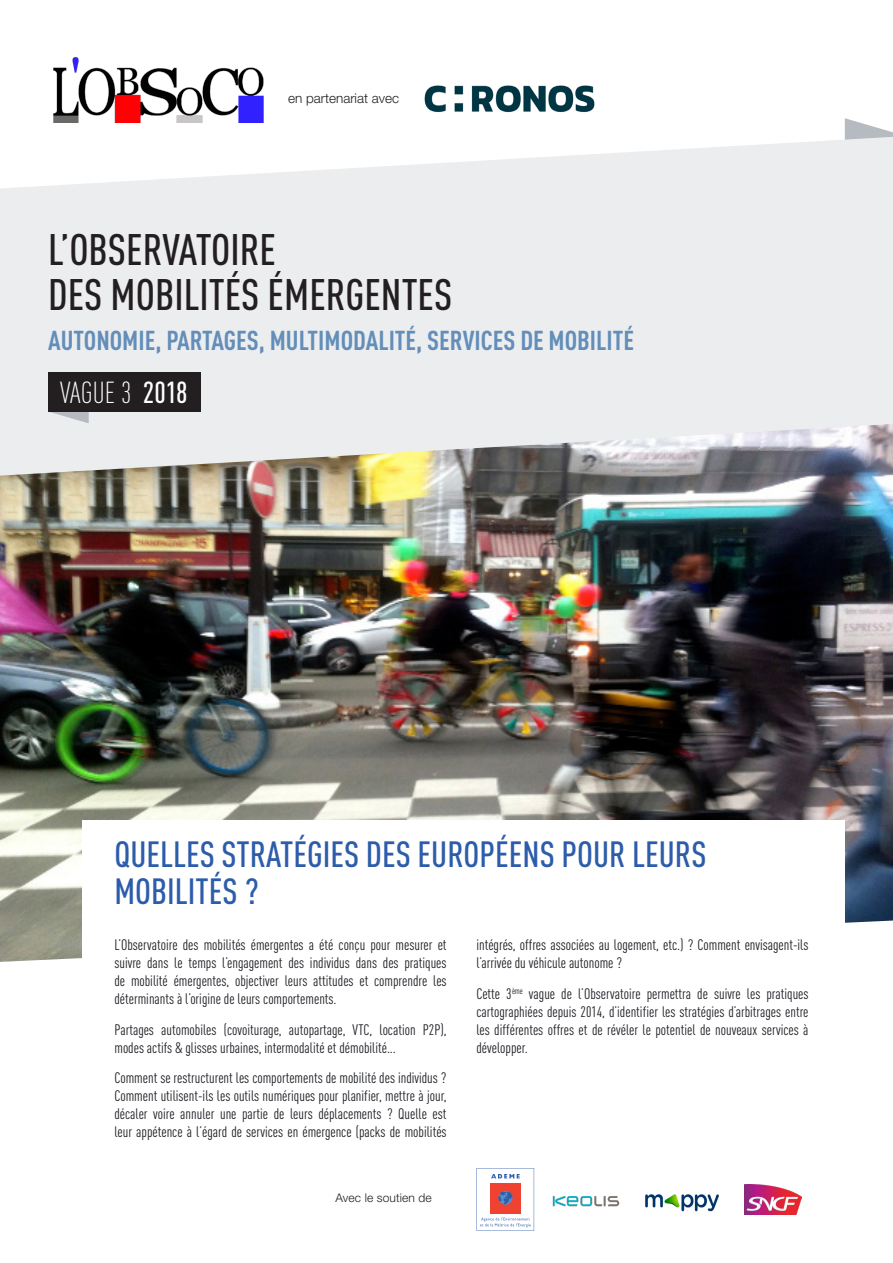
<style>
.page{position:relative;width:893px;height:1263px;background:#fff}
.page>*{position:absolute;margin:0;border:0;box-sizing:border-box;transform-origin:0 0}
.t1{font:500 43.5px/45px "DIN Cond";color:#231f20}
.t2{font:500 36px/37.5px "DIN Cond";color:#2c5caa}
.t3{font:300 30px "DIN Cond";color:#fff}
.t4{font:700 27px "DIN Cond";color:#638eb9}
.t5{font:15px/18px "DIN Cond";color:#1a1c21;text-align:justify}
.t6{font:300 13.5px "Helvetica Neue LT Std";color:#231f20}
.t7{font:300 12px "Helvetica Neue LT Std";letter-spacing:.01em;color:#231f20}
.s1{font-weight:500}
</style>
<div class="page">
<svg style="left:845px;top:118px;width:48px;height:19px"></svg>
<svg style="left:0;top:137px;width:893px;height:287px;background:#edeef0"></svg>
<svg style="left:48px;top:411px;width:41px;height:12px"></svg>
<div style="left:48px;top:372px;width:152px;height:39px;background:#231f20"></div>
<img style="left:0;top:424px;width:893px;height:538px">
<img style="left:53px;top:56px;width:211px;height:66px">
<div style="left:83px;top:820px;width:762px;height:427px;background:#fff"></div>
<img style="left:424px;top:85px;width:171px;height:28px">
<img style="left:552px;top:1195px;width:68px;height:12px">
<img style="left:744px;top:1184px;width:57px;height:30px">
<img style="left:645px;top:1194px;width:74px;height:17px">
<svg style="left:476px;top:1168px;width:58px;height:63px"></svg>
<p class="t6" style="left:288px;top:90px;width:113px">en partenariat avec</p>
<p class="t1" style="left:48px;top:226px;width:406px">L’OBSERVATOIRE<br>DES MOBILITÉS ÉMERGENTES</p>
<p class="t4" style="left:48px;top:324px;width:587px">AUTONOMIE, PARTAGES, MULTIMODALITÉ, SERVICES DE MOBILITÉ</p>
<p class="t3" style="left:60px;top:375px;width:129px">VAGUE 3 <span class="s1">2018</span></p>
<p class="t2" style="left:114px;top:834px;width:593px">QUELLES STRATÉGIES DES EUROPÉENS POUR LEURS<br>MOBILITÉS ?</p>
<p class="t5" style="left:114px;top:935px;width:334px">L’Observatoire des mobilités émergentes a été conçu pour mesurer et suivre dans le temps l’engagement des individus dans des pratiques de mobilité émergentes, objectiver leurs attitudes et comprendre les déterminants à l’origine de leurs comportements.</p>
<p class="t5" style="left:114px;top:1020px;width:334px">Partages automobiles (covoiturage, autopartage, VTC, location P2P), modes actifs &amp; glisses urbaines, intermodalité et démobilité...</p>
<p class="t5" style="left:114px;top:1069px;width:334px">Comment se restructurent les comportements de mobilité des individus ?<br>Comment utilisent-ils les outils numériques pour planifier, mettre à jour, décaler voire annuler une partie de leurs déplacements ? Quelle est leur appétence à l’égard de services en émergence (packs de mobilités</p>
<p class="t5" style="left:476px;top:935px;width:334px">intégrés, offres associées au logement, etc.) ? Comment envisagent-ils l’arrivée du véhicule autonome ?</p>
<p class="t5" style="left:476px;top:984px;width:334px">Cette 3<sup>ème</sup> vague de l’Observatoire permettra de suivre les pratiques cartographiées depuis 2014, d’identifier les stratégies d’arbitrages entre les différentes offres et de révéler le potentiel de nouveaux services à développer.</p>
<p class="t7" style="left:335px;top:1190px;width:98px">Avec le soutien de</p>
</div>
